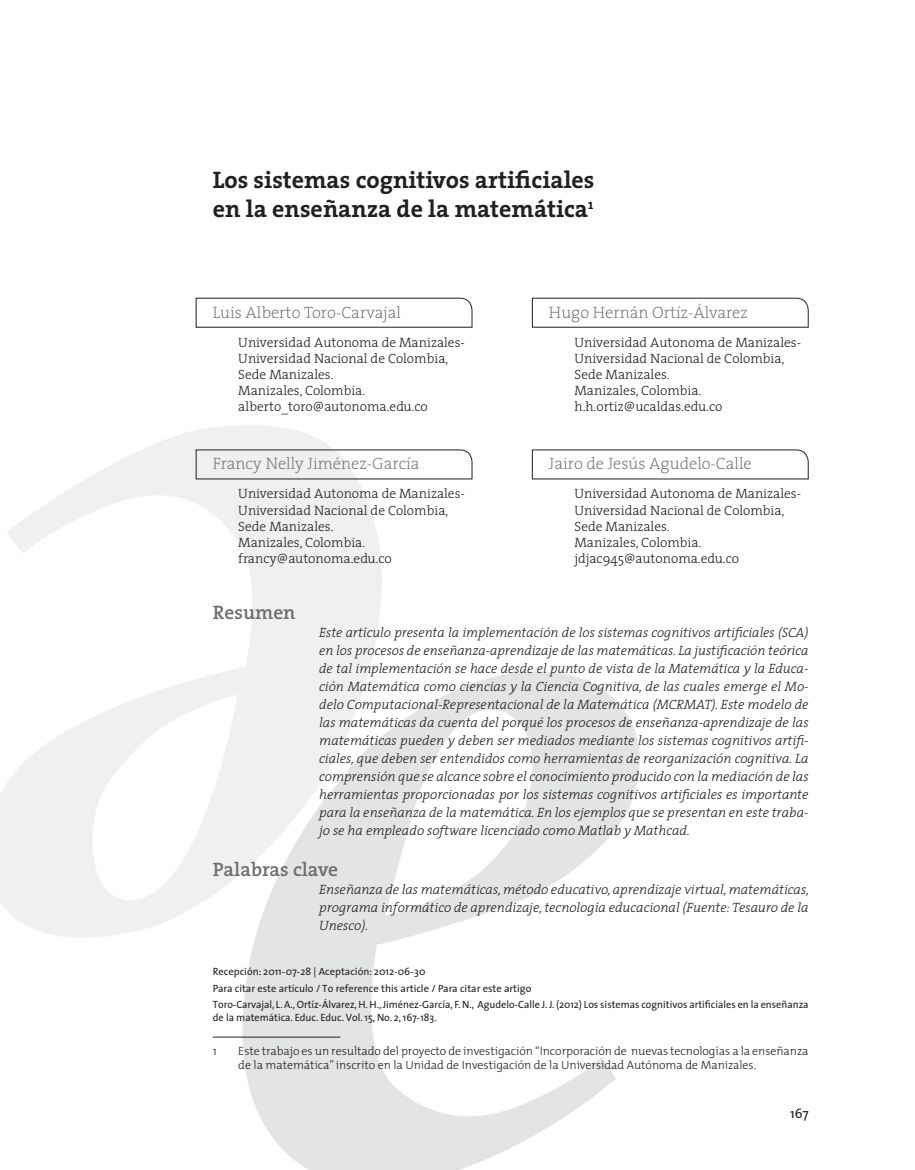
<style>
.page{position:relative;width:915px;height:1170px;background:#fff}
.page>*{position:absolute;margin:0;border:0;box-sizing:border-box;transform-origin:0 0}
.t1{font:700 24px/28.8px "The Serif";color:#231f20}
.t2{font:600 19.5px "The Serif";color:#6c6d70}
.t3{font:200 16.5px "The Serif";color:#6c6d70}
.t4{font:italic 300 13.5px/18px "The Serif";color:#231f20;text-align:justify}
.t5{font:300 13.5px/16.2px "The Serif";color:#231f20}
.t6{font:13.5px "The Sans";color:#231f20}
.t7{font:300 12px/14.4px "The Mix";letter-spacing:-.005em;color:#231f20}
.t8{font:10.5px/16.8px "The Sans";color:#231f20}
</style>
<div class="page">
<svg style="left:195px;top:297px;width:277px;height:31px"></svg>
<hr style="left:213px;top:1036px;width:127px;height:1px;background:#231f20">
<svg style="left:195px;top:449px;width:277px;height:30px"></svg>
<svg style="left:531px;top:297px;width:277px;height:31px"></svg>
<svg style="left:531px;top:449px;width:277px;height:30px"></svg>
<h1 class="t1" style="left:213px;top:165px;width:383px">Los sistemas cognitivos artificiales en la enseñanza de la matemática<sup>1</sup></h1>
<p class="t3" style="left:213px;top:298px;width:190px">Luis Alberto Toro-Carvajal</p>
<p class="t5" style="left:238px;top:333px;width:228px">Universidad Autonoma de Manizales-<br>Universidad Nacional de Colombia,<br>Sede Manizales.<br>Manizales, Colombia. alberto_toro@autonoma.edu.co</p>
<p class="t3" style="left:213px;top:450px;width:208px">Francy Nelly Jiménez-García</p>
<p class="t5" style="left:238px;top:485px;width:228px">Universidad Autonoma de Manizales-<br>Universidad Nacional de Colombia,<br>Sede Manizales.<br>Manizales, Colombia. francy@autonoma.edu.co</p>
<h2 class="t2" style="left:213px;top:596px;width:84px">Resumen</h2>
<p class="t3" style="left:549px;top:298px;width:200px">Hugo Hernán Ortíz-Álvarez</p>
<p class="t5" style="left:574px;top:333px;width:228px">Universidad Autonoma de Manizales-<br>Universidad Nacional de Colombia,<br>Sede Manizales.<br>Manizales, Colombia. h.h.ortiz@ucaldas.edu.co</p>
<p class="t3" style="left:549px;top:450px;width:204px">Jairo de Jesús Agudelo-Calle</p>
<p class="t5" style="left:574px;top:485px;width:228px">Universidad Autonoma de Manizales-<br>Universidad Nacional de Colombia,<br>Sede Manizales.<br>Manizales, Colombia. jdjac945@autonoma.edu.co</p>
<p class="t4" style="left:319px;top:622px;width:491px">Este artículo presenta la implementación de los sistemas cognitivos artificiales (SCA) en los procesos de enseñanza-aprendizaje de las matemáticas. La justificación teórica de tal implementación se hace desde el punto de vista de la Matemática y la Educa&shy;ción Matemática como ciencias y la Ciencia Cognitiva, de las cuales emerge el Mo&shy;delo Computacional-Representacional de la Matemática (MCRMAT). Este modelo de las matemáticas da cuenta del porqué los procesos de enseñanza-aprendizaje de las matemáticas pueden y deben ser mediados mediante los sistemas cognitivos artifi&shy;ciales, que deben ser entendidos como herramientas de reorganización cognitiva. La comprensión que se alcance sobre el conocimiento producido con la mediación de las herramientas proporcionadas por los sistemas cognitivos artificiales es importante para la enseñanza de la matemática. En los ejemplos que se presentan en este traba&shy;jo se ha empleado software licenciado como Matlab y Mathcad.</p>
<h2 class="t2" style="left:213px;top:853px;width:127px">Palabras clave</h2>
<p class="t4" style="left:319px;top:880px;width:491px">Enseñanza de las matemáticas, método educativo, aprendizaje virtual, matemáticas, programa informático de aprendizaje, tecnología educacional (Fuente: Tesauro de la Unesco).</p>
<p class="t8" style="left:213px;top:962px;width:597px">Recepción: 2011-07-28 | Aceptación: 2012-06-30<br>Para citar este artículo / To reference this article / Para citar este artigo<br>Toro-Carvajal, L. A., Ortíz-Álvarez, H. H., Jimé nez-Garcí a, F. N., Agudelo-Calle J. J. (2012) Los sistemas cognitivos artificiales en la enseñ anza</p>
<p class="t8" style="left:213px;top:1008px;width:225px">de la matemá tica. Educ. Educ. Vol. 15, No. 2, 167-183.</p>
<p class="t7" style="left:213px;top:1043px;width:6px">1</p>
<p class="t7" style="left:238px;top:1043px;width:571px">Este trabajo es un resultado del proyecto de investigación “Incorporación de nuevas tecnologías a la enseñanza de la matemática” inscrito en la Unidad de Investigación de la Universidad Autónoma de Manizales.</p>
<p class="t6" style="left:789px;top:1102px;width:20px">167</p>
</div>
